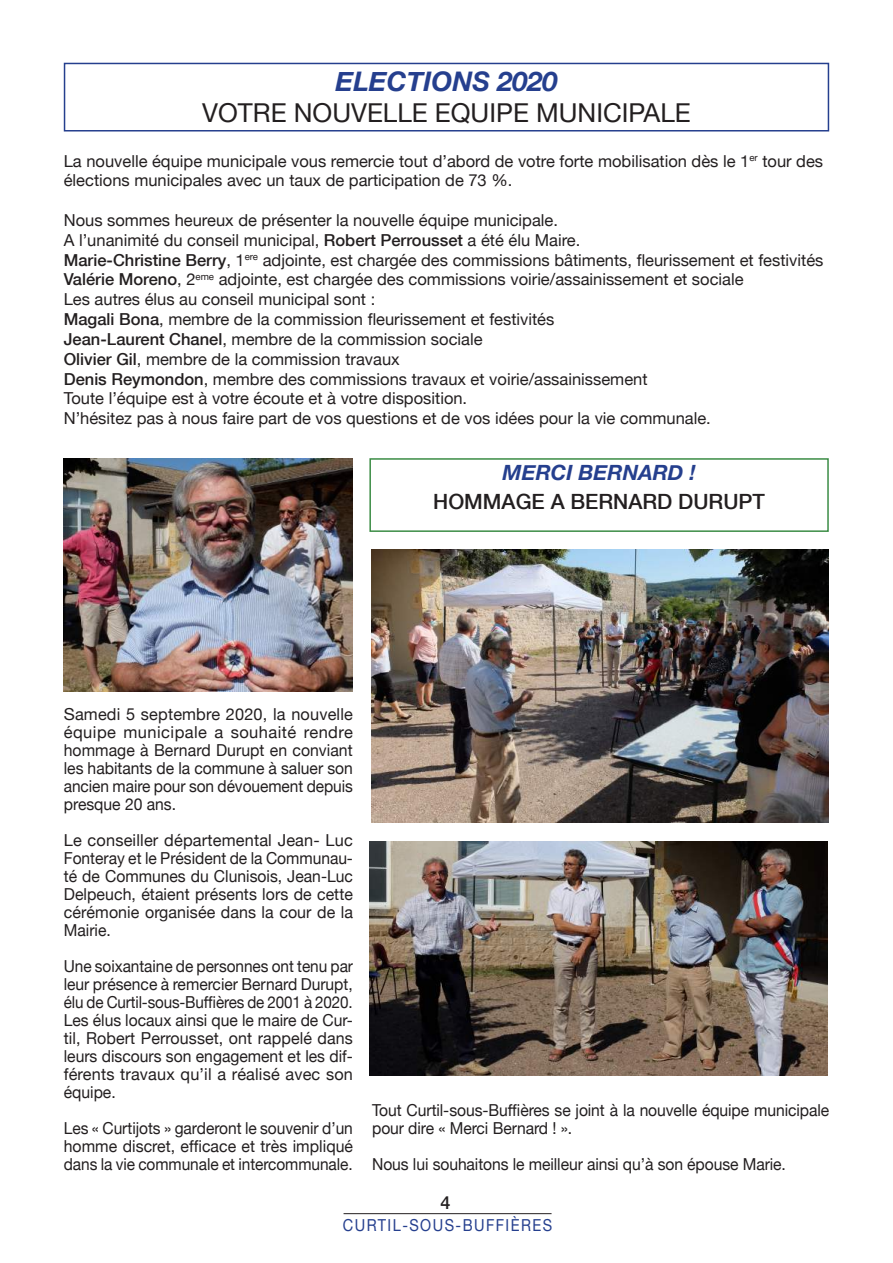
<style>
.page{position:relative;width:893px;height:1263px;background:#fff}
.page>*{position:absolute;margin:0;border:0;box-sizing:border-box;transform-origin:0 0}
.t1{font:italic 700 27px "Helvetica Neue";color:#253f8e}
.t2{font:25.95px "Helvetica Neue";color:#231f20}
.t3{font:500 21px "Helvetica Neue";color:#231f20}
.t4{font:italic 700 21px "Helvetica Neue";color:#253f8e}
.t5{font:500 18px "Helvetica Neue";color:#231f20}
.t6{font:16.5px/19.8px "Helvetica Neue";color:#231f20}
.t7{font:16.5px/18px "Helvetica Neue";color:#231f20;text-align:justify;scale:.94 1}
.t8{font:16.5px/18px "Helvetica Neue";color:#231f20;text-align:justify;scale:1.04 1}
.t9{font:16.5px/18px "Helvetica Neue";color:#231f20;scale:.95 1}
.t10{font:16.5px "Helvetica Neue";letter-spacing:.1em;color:#253f8e;scale:.88 1}
.s1{font-weight:500}
</style>
<div class="page">
<hr style="left:344px;top:1213px;width:208px;height:1px;background:#231f20">
<div style="left:369px;top:458px;width:460px;height:74px;border:2px solid #3b8c45"></div>
<div style="left:64px;top:63px;width:765px;height:68px;border:2px solid #253f8e"></div>
<img style="left:371px;top:549px;width:458px;height:273px">
<img style="left:370px;top:842px;width:458px;height:233px">
<img style="left:64px;top:458px;width:289px;height:233px">
<h1 class="t1" style="left:335px;top:60px;width:224px">ELECTIONS 2020</h1>
<h2 class="t2" style="left:202px;top:94px;width:490px">VOTRE NOUVELLE EQUIPE MUNICIPALE</h2>
<p class="t6" style="left:64px;top:152px;width:761px">La nouvelle équipe municipale vous remercie tout d’abord de votre forte mobilisation dès le 1<sup>er</sup> tour des élections municipales avec un taux de participation de 73 %.</p>
<p class="t6" style="left:64px;top:211px;width:761px">Nous sommes heureux de présenter la nouvelle équipe municipale.<br>A l’unanimité du conseil municipal, <span class="s1">Robert Perrousset</span> a été élu Maire.<br><span class="s1">Marie-Christine Berry</span>, 1<sup>ere</sup> adjointe, est chargée des commissions bâtiments, fleurissement et festivités <span class="s1">Valérie Moreno</span>, 2<sup>eme</sup> adjointe, est chargée des commissions voirie/assainissement et sociale<br>Les autres élus au conseil municipal sont :<br><span class="s1">Magali Bona</span>, membre de la commission fleurissement et festivités<br><span class="s1">Jean-Laurent Chanel</span>, membre de la commission sociale<br><span class="s1">Olivier Gil</span>, membre de la commission travaux<br><span class="s1">Denis Reymondon</span>, membre des commissions travaux et voirie/assainissement<br>Toute l’équipe est à votre écoute et à votre disposition.<br>N’hésitez pas à nous faire part de vos questions et de vos idées pour la vie communale.</p>
<p class="t4" style="left:503px;top:456px;width:194px">MERCI BERNARD !</p>
<p class="t3" style="left:433px;top:484px;width:333px">HOMMAGE A BERNARD DURUPT</p>
<p class="t8" style="left:64px;top:706px;width:280px">Samedi 5 septembre 2020, la nouvelle équipe municipale a souhaité rendre hommage à Bernard Durupt en conviant les habitants de la commune à saluer son ancien maire pour son dévouement depuis presque 20 ans.</p>
<p class="t6" style="left:64px;top:832px;width:291px;line-height:18px;text-align:justify">Le conseiller départemental Jean- Luc Fonteray et le Président de la Communau&shy;té de Communes du Clunisois, Jean-Luc Delpeuch, étaient présents lors de cette cérémonie organisée dans la cour de la Mairie.</p>
<p class="t7" style="left:64px;top:958px;width:309px">Une soixantaine de personnes ont tenu par leur présence à remercier Bernard Durupt, élu de Curtil-sous-Buffières de 2001 à 2020.<br>Les élus locaux ainsi que le maire de Cur&shy;til, Robert Perrousset, ont rappelé dans leurs discours son engagement et les dif&shy;férents travaux qu’il a réalisé avec son équipe.</p>
<p class="t7" style="left:64px;top:1120px;width:309px">Les « Curtijots » garderont le souvenir d’un homme discret, efficace et très impliqué dans la vie communale et intercommunale.</p>
<p class="t9" style="left:372px;top:1102px;width:483px">Tout Curtil-sous-Buffières se joint à la nouvelle équipe municipale pour dire « Merci Bernard ! ».</p>
<p class="t9" style="left:372px;top:1156px;width:437px">Nous lui souhaitons le meilleur ainsi qu’à son épouse Marie.</p>
<p class="t5" style="left:440px;top:1188px;width:12px">4</p>
<p class="t10" style="left:343px;top:1213px;width:240px">CURTIL-SOUS-BUFFIÈRES</p>
</div>
